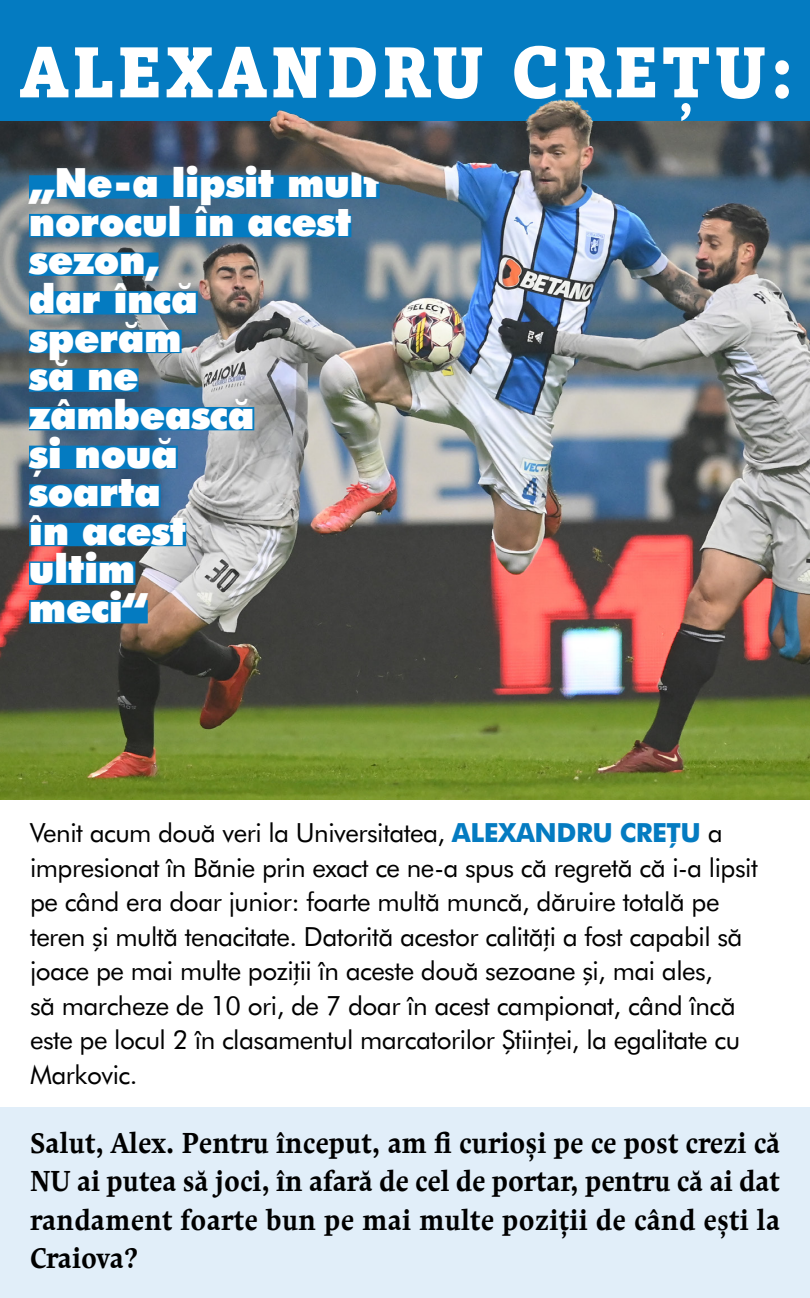
<style>
.page{position:relative;width:810px;height:1298px;background:#e1eef9}
.page>*{position:absolute;margin:0;border:0;box-sizing:border-box;transform-origin:0 0}
.titlu{font:71.47px "Amasis Black Ro CE";letter-spacing:.05em;color:#fff;scale:.95 1}
.titlu-2{font:40.12px/38.6px "Futura Black Ro CE";letter-spacing:-.01em;color:#fff}
.interviu_intrebare{font:700 28.5px/38.2px "Comenia Serif Pro Ro CE";letter-spacing:.015em;color:#000;text-align:justify;scale:.9 1}
.t1{font:26.25px/34.5px "Futura Ro CE";letter-spacing:-.02em;color:#000}
.s1{font-weight:700;color:#047bc1}
</style>
<div class="page">
<div style="left:0;top:799px;width:810px;height:307px;background:#fff"></div>
<img style="left:0;top:121px;width:810px;height:678px">
<div style="left:0;top:0;width:810px;height:121px;background:#047bc1"></div>
<div style="left:29px;top:175px;width:351px;height:24px;background:#047bc1"></div>
<div style="left:29px;top:214px;width:322px;height:23px;background:#047bc1"></div>
<div style="left:29px;top:252px;width:130px;height:24px;background:#047bc1"></div>
<div style="left:29px;top:291px;width:169px;height:23px;background:#047bc1"></div>
<div style="left:29px;top:330px;width:153px;height:23px;background:#047bc1"></div>
<div style="left:29px;top:368px;width:110px;height:24px;background:#047bc1"></div>
<div style="left:29px;top:407px;width:225px;height:23px;background:#047bc1"></div>
<div style="left:29px;top:445px;width:149px;height:24px;background:#047bc1"></div>
<div style="left:29px;top:484px;width:132px;height:23px;background:#047bc1"></div>
<div style="left:29px;top:523px;width:157px;height:23px;background:#047bc1"></div>
<div style="left:29px;top:561px;width:106px;height:24px;background:#047bc1"></div>
<div style="left:29px;top:600px;width:119px;height:23px;background:#047bc1"></div>
<img style="left:240px;top:99px;width:383px;height:139px">
<p class="titlu" style="left:20px;top:25px;width:817px">ALEXANDRU CREŢU:</p>
<p class="titlu-2" style="left:29px;top:162px;width:352px">„Ne‑a lipsit mult norocul în acest sezon,<br>dar încă<br>sperăm<br>să ne<br>zâmbească<br>şi nouă<br>soarta<br>în acest<br>ultim<br>meci“</p>
<p class="t1" style="left:30px;top:815px;width:729px">Venit acum două veri la Universitatea, <span class="s1">ALEXANDRU CREŢU</span> a impresionat în Bănie prin exact ce ne‑a spus că regretă că i‑a lipsit pe când era doar junior: foarte multă muncă, dăruire totală pe teren şi multă tenacitate. Datorită acestor calităţi a fost capabil să joace pe mai multe poziţii în aceste două sezoane şi, mai ales,<br>să marcheze de 10 ori, de 7 doar în acest campionat, când încă este pe locul 2 în clasamentul marcatorilor Ştiinţei, la egalitate cu Markovic.</p>
<p class="interviu_intrebare" style="left:30px;top:1123px;width:835px">Salut, Alex. Pentru început, am fi curioşi pe ce post crezi că NU ai putea să joci, în afară de cel de portar, pentru că ai dat randament foarte bun pe mai multe poziţii de când eşti la Craiova?</p>
</div>
